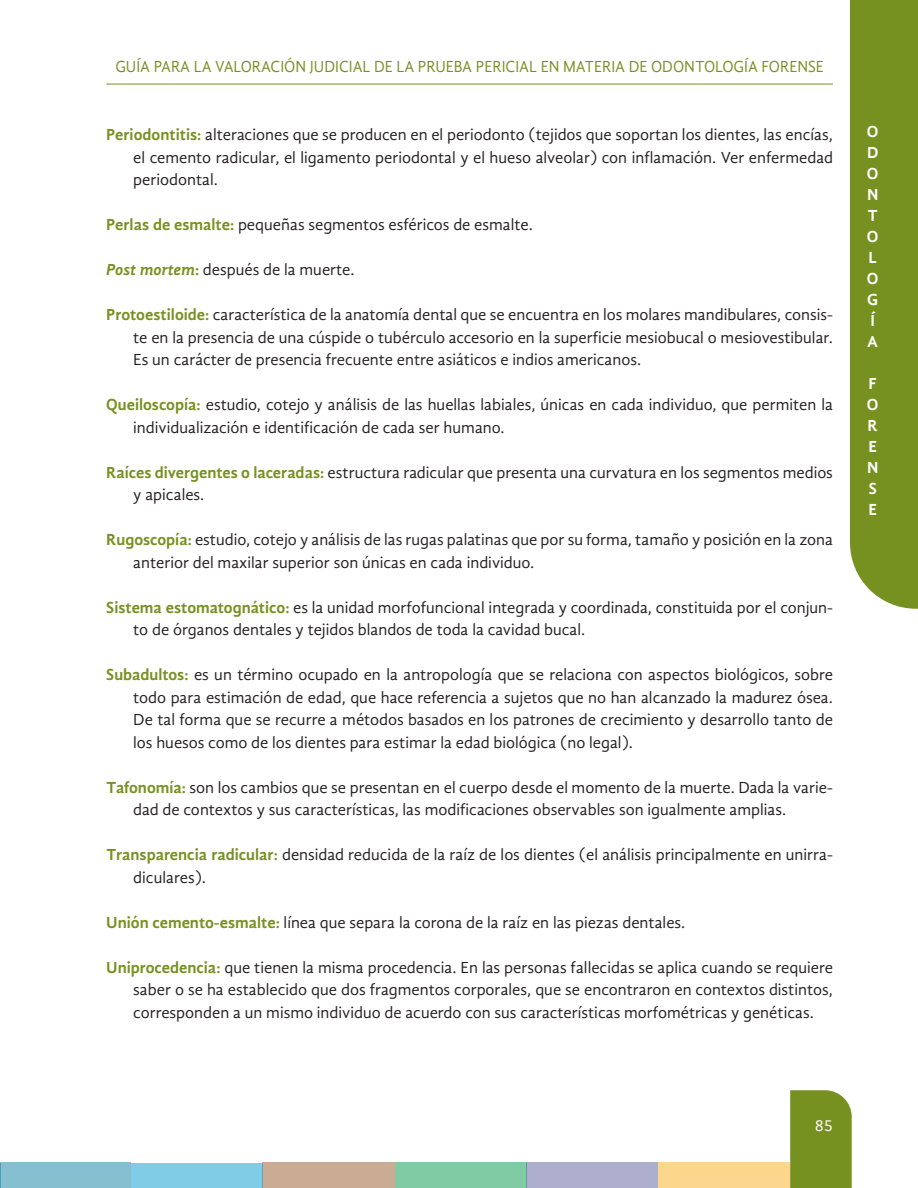
<style>
.page{position:relative;width:918px;height:1188px;background:#fff}
.page>*{position:absolute;margin:0;border:0;box-sizing:border-box;transform-origin:0 0}
._12_bibliografia_0_6{font:16.5px/22.5px "Gandhi Sans";color:#231f20}
.t1{font:16.5px "Gandhi Sans";color:#779121;scale:.94 1}
.t2{font:700 16.5px/21px "Gandhi Sans";color:#fff}
.t3{font:16.5px "Gandhi Sans";color:#fff}
.s1{font-weight:700;color:#779121}
.s2{font-weight:700;font-style:italic;color:#779121}
</style>
<div class="page">
<div style="left:790px;top:1090px;width:62px;height:98px;background:#779121"></div>
<hr style="left:106px;top:84px;width:727px;height:1px;background:#779121">
<div style="left:850px;top:0;width:68px;height:609px;background:#779121"></div>
<div style="left:395px;top:1162px;width:132px;height:26px;background:#80cba3"></div>
<div style="left:526px;top:1162px;width:132px;height:26px;background:#adaecd"></div>
<div style="left:658px;top:1162px;width:132px;height:26px;background:#fcd68c"></div>
<div style="left:0;top:1162px;width:131px;height:26px;background:#86bfd0"></div>
<div style="left:263px;top:1162px;width:132px;height:26px;background:#c9ac93"></div>
<svg style="left:0;top:1163px;width:1px;height:25px"></svg>
<div style="left:131px;top:1163px;width:132px;height:25px;background:#80cbe6"></div>
<p class="t1" style="left:115px;top:57px;width:755px">GUÍA PARA LA VALORACIÓN JUDICIAL DE LA PRUEBA PERICIAL EN MATERIA DE ODONTOLOGÍA FORENSE</p>
<p class="_12_bibliografia_0_6" style="left:133px;top:123px;width:701px;text-align:justify;text-indent:-27px"><span class="s1">Periodontitis:</span> alteraciones que se producen en el periodonto (tejidos que soportan los dientes, las encías, el cemento radicular, el ligamento periodontal y el hueso alveolar) con inflamación. Ver enfermedad periodontal.</p>
<p class="_12_bibliografia_0_6" style="left:106px;top:213px;width:428px"><span class="s1">Perlas de esmalte:</span> pequeñas segmentos esféricos de esmalte.</p>
<p class="_12_bibliografia_0_6" style="left:106px;top:258px;width:250px"><span class="s2">Post mortem</span><span class="s1">:</span> después de la muerte.</p>
<p class="_12_bibliografia_0_6" style="left:133px;top:303px;width:701px;text-align:justify;text-indent:-27px"><span class="s1">Protoestiloide:</span> característica de la anatomía dental que se encuentra en los molares mandibulares, consis&shy;te en la presencia de una cúspide o tubérculo accesorio en la superficie mesiobucal o mesiovestibular.<br>Es un carácter de presencia frecuente entre asiáticos e indios americanos.</p>
<p class="_12_bibliografia_0_6" style="left:133px;top:393px;width:701px;text-indent:-27px"><span class="s1">Queiloscopía:</span> estudio, cotejo y análisis de las huellas labiales, únicas en cada individuo, que permiten la individualización e identificación de cada ser humano.</p>
<p class="_12_bibliografia_0_6" style="left:133px;top:461px;width:701px;text-indent:-27px"><span class="s1">Raíces divergentes o laceradas:</span> estructura radicular que presenta una curvatura en los segmentos medios y apicales.</p>
<p class="_12_bibliografia_0_6" style="left:133px;top:528px;width:701px;text-indent:-27px"><span class="s1">Rugoscopía:</span> estudio, cotejo y análisis de las rugas palatinas que por su forma, tamaño y posición en la zona anterior del maxilar superior son únicas en cada individuo.</p>
<p class="_12_bibliografia_0_6" style="left:133px;top:596px;width:701px;text-indent:-27px"><span class="s1">Sistema estomatognático:</span> es la unidad morfofuncional integrada y coordinada, constituida por el conjun&shy;to de órganos dentales y tejidos blandos de toda la cavidad bucal.</p>
<p class="_12_bibliografia_0_6" style="left:133px;top:663px;width:701px;text-align:justify;text-indent:-27px"><span class="s1">Subadultos:</span> es un término ocupado en la antropología que se relaciona con aspectos biológicos, sobre todo para estimación de edad, que hace referencia a sujetos que no han alcanzado la madurez ósea.<br>De tal forma que se recurre a métodos basados en los patrones de crecimiento y desarrollo tanto de los huesos como de los dientes para estimar la edad biológica (no legal).</p>
<p class="_12_bibliografia_0_6" style="left:133px;top:776px;width:701px;text-indent:-27px"><span class="s1">Tafonomía:</span> son los cambios que se presentan en el cuerpo desde el momento de la muerte. Dada la varie&shy;dad de contextos y sus características, las modificaciones observables son igualmente amplias.</p>
<p class="_12_bibliografia_0_6" style="left:133px;top:843px;width:701px;text-indent:-27px"><span class="s1">Transparencia radicular:</span> densidad reducida de la raíz de los dientes (el análisis principalmente en unirra&shy;diculares).</p>
<p class="_12_bibliografia_0_6" style="left:106px;top:911px;width:581px"><span class="s1">Unión cemento-esmalte:</span> línea que separa la corona de la raíz en las piezas dentales.</p>
<p class="_12_bibliografia_0_6" style="left:133px;top:956px;width:701px;text-align:justify;text-indent:-27px"><span class="s1">Uniprocedencia:</span> que tienen la misma procedencia. En las personas fallecidas se aplica cuando se requiere saber o se ha establecido que dos fragmentos corporales, que se encontraron en contextos distintos, corresponden a un mismo individuo de acuerdo con sus características morfométricas y genéticas.</p>
<p class="t2" style="left:867px;top:120px;width:13px">O<br>D<br>O<br>N<br>T<br>O<br>L<br>O<br>G<br>Í<br>A</p>
<p class="t2" style="left:867px;top:372px;width:13px;text-align:justify">F O R E N S E</p>
<p class="t3" style="left:815px;top:1116px;width:20px">85</p>
</div>
